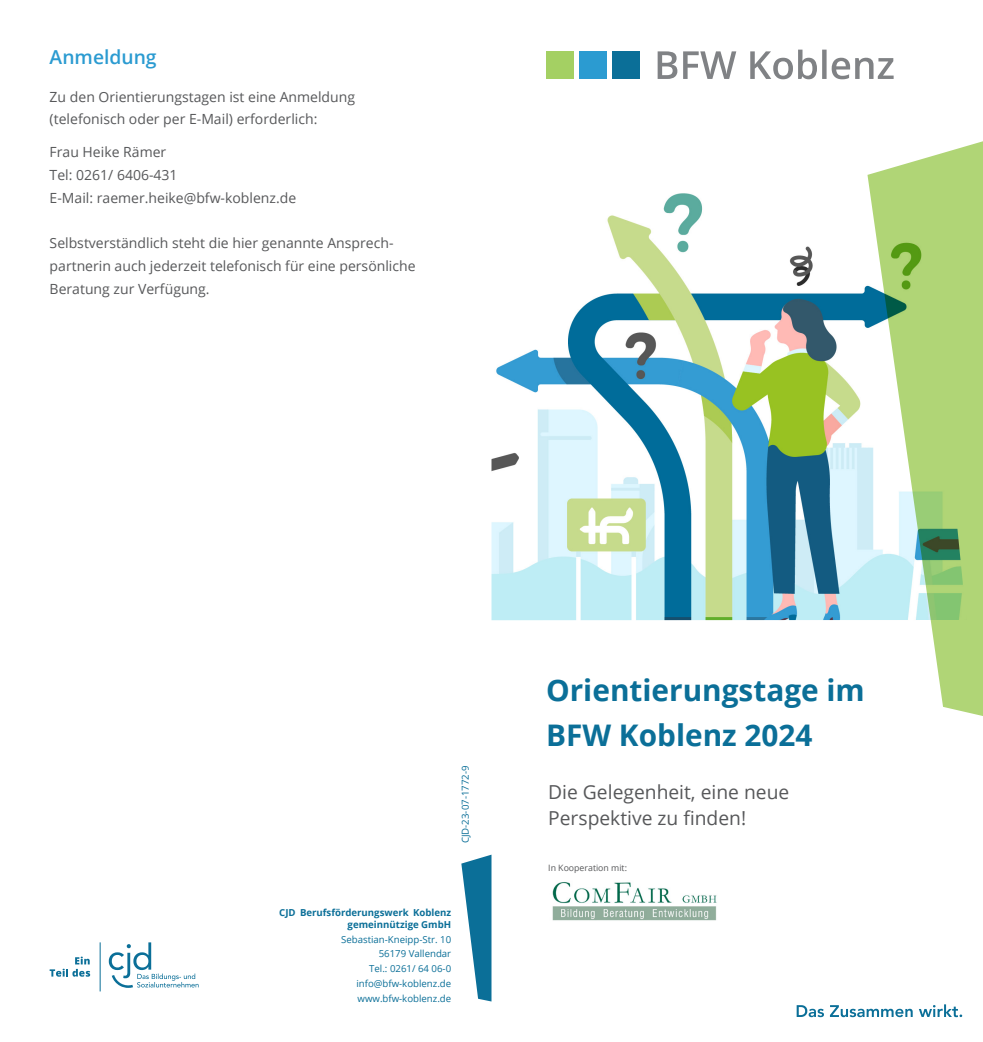
<style>
.page{position:relative;width:983px;height:1042px;background:#fff}
.page>*{position:absolute;margin:0;border:0;box-sizing:border-box;transform-origin:0 0}
.bullets_light{font:700 29.75px "Open Sans";color:#0b6f98}
.text_standard{font:19.25px/26.2px "Open Sans";color:#57585a}
.Flag_Title{font:600 19.25px "Open Sans";color:#2b9bd1}
.t1{font:14px/22.8px "Open Sans";color:#57585a}
.Adress_back{font:9.62px "Open Sans";color:#0b6f98}
.Adress_back-2{font:700 9.62px/12.2px "Open Sans";color:#0b6f98;text-align:right}
.text_standard-2{font:8.75px "Open Sans";color:#57585a}
</style>
<div class="page">
<svg style="left:796px;top:1004px;width:165px;height:13px"></svg>
<svg style="left:657px;top:50px;width:236px;height:29px"></svg>
<div style="left:612px;top:52px;width:28px;height:27px;background:#0b6f98"></div>
<div style="left:579px;top:52px;width:27px;height:27px;background:#2b9bd1"></div>
<div style="left:546px;top:52px;width:27px;height:27px;background:#a4d063"></div>
<img style="left:491px;top:193px;width:376px;height:427px">
<svg style="left:867px;top:141px;width:115px;height:575px;fill:#b0d576"></svg>
<svg style="left:461px;top:854px;width:30px;height:147px"></svg>
<svg style="left:50px;top:956px;width:40px;height:20px"></svg>
<svg style="left:109px;top:942px;width:89px;height:46px"></svg>
<hr style="left:100px;top:942px;width:1px;height:49px;background:#0b6f98">
<img style="left:552px;top:882px;width:165px;height:39px">
<p class="Flag_Title" style="left:50px;top:44px;width:108px">Anmeldung</p>
<p class="t1" style="left:50px;top:85px;width:307px">Zu den Orientierungstagen ist eine Anmeldung (telefonisch oder per E-Mail) erforderlich:</p>
<p class="t1" style="left:50px;top:140px;width:118px">Frau Heike Rämer</p>
<p class="t1" style="left:50px;top:163px;width:129px">Tel: 0261/ 6406-431</p>
<p class="t1" style="left:50px;top:186px;width:248px">E-Mail: raemer.heike@bfw-koblenz.de</p>
<p class="t1" style="left:50px;top:231px;width:367px">Selbstverständlich steht die hier genannte Ansprech&shy;partnerin auch jederzeit telefonisch für eine persönliche<br>Beratung zur Verfügung.</p>
<p class="Adress_back" style="left:458px;top:843px;width:79px;rotate:-90deg">CJD-23-07-1772-9</p>
<p class="Adress_back-2" style="left:279px;top:906px;width:173px">CJD Berufsförderungswerk Koblenz gemeinnützige GmbH</p>
<p class="Adress_back" style="left:341px;top:932px;width:111px">Sebastian-Kneipp-Str. 10</p>
<p class="Adress_back" style="left:378px;top:947px;width:74px">56179 Vallendar</p>
<p class="Adress_back" style="left:369px;top:962px;width:83px">Tel.: 0261/ 64 06-0</p>
<p class="Adress_back" style="left:356px;top:976px;width:96px">info@bfw-koblenz.de</p>
<p class="Adress_back" style="left:357px;top:991px;width:95px">www.bfw-koblenz.de</p>
<p class="bullets_light" style="left:546px;top:669px;width:320px">Orientierungstage im</p>
<p class="bullets_light" style="left:546px;top:714px;width:268px">BFW Koblenz 2024</p>
<p class="text_standard" style="left:548px;top:778px;width:242px">Die Gelegenheit, eine neue<br>Perspektive zu finden!</p>
<p class="text_standard-2" style="left:548px;top:862px;width:80px">In Kooperation mit:</p>
</div>
